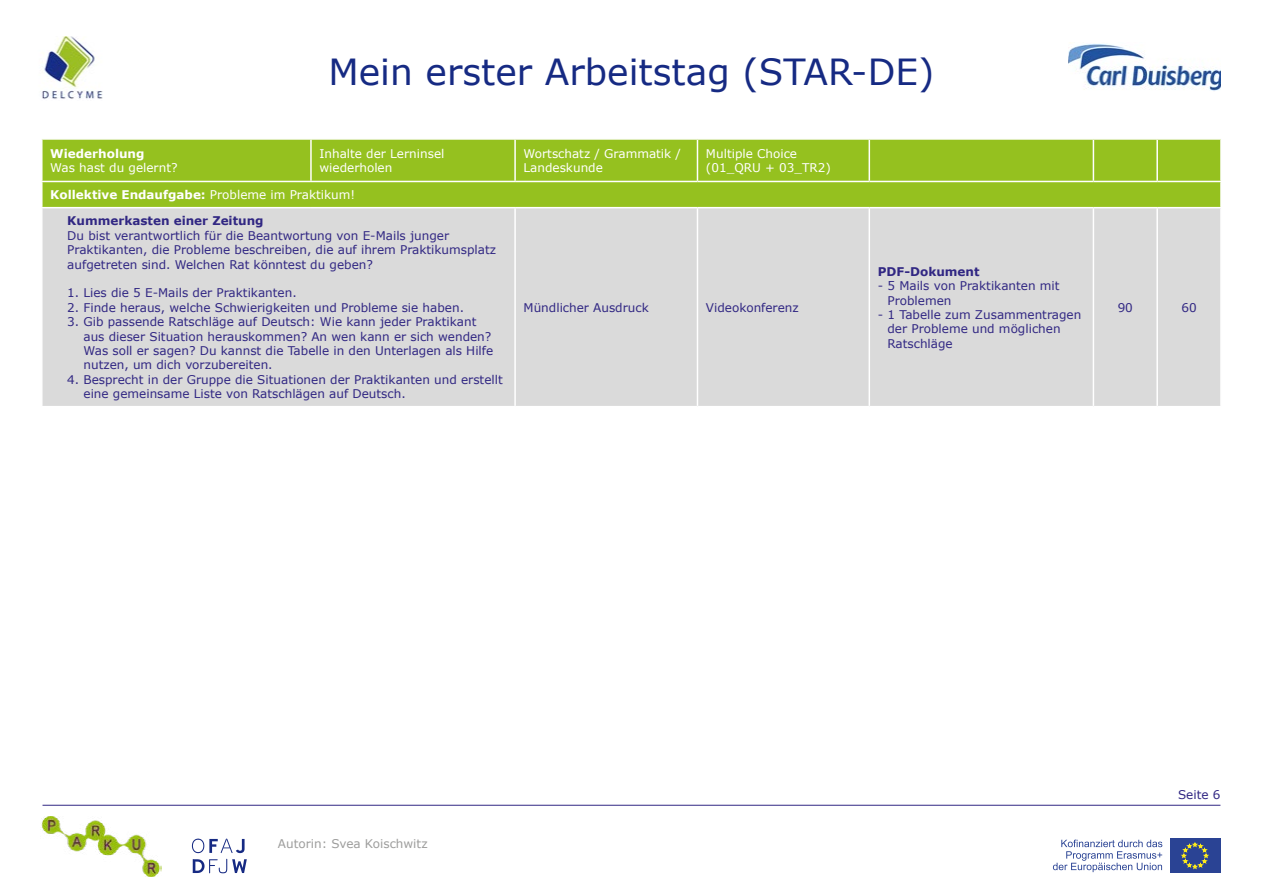
<style>
.page{position:relative;width:1263px;height:893px;background:#fff}
.page>*{position:absolute;margin:0;border:0;box-sizing:border-box;transform-origin:0 0}
.t1{font:36px "Verdana";color:#162a83}
.t2{font:12px/14.4px "Verdana";color:#312783}
.t3{font:12px/14.4px "Verdana";color:#fff}
.t4{font:700 12px "Verdana";color:#fff}
.t5{font:700 12px "Verdana";color:#312783}
.t6{font:12px "Verdana";color:#9d9d9c}
.s1{font-weight:400}
</style>
<div class="page">
<hr style="left:43px;top:805px;width:1177px;height:1px;background:#312783">
<img style="left:42px;top:36px;width:61px;height:63px">
<img style="left:41px;top:816px;width:121px;height:60px">
<img style="left:1069px;top:43px;width:151px;height:48px">
<svg style="left:193px;top:859px;width:54px;height:14px"></svg>
<svg style="left:192px;top:839px;width:53px;height:14px"></svg>
<div style="left:1169px;top:839px;width:51px;height:34px;background:#2a4394"></div>
<svg style="left:1181px;top:842px;width:27px;height:27px"></svg>
<svg style="left:1053px;top:840px;width:109px;height:32px"></svg>
<div style="left:43px;top:140px;width:1177px;height:67px;background:#95c11f"></div>
<div style="left:43px;top:208px;width:1177px;height:198px;background:#dadada"></div>
<hr style="left:310px;top:140px;width:2px;height:41px;background:#fff">
<hr style="left:514px;top:140px;width:2px;height:41px;background:#fff">
<hr style="left:514px;top:208px;width:2px;height:198px;background:#fff">
<hr style="left:697px;top:140px;width:1px;height:41px;background:#fff">
<hr style="left:868px;top:140px;width:2px;height:41px;background:#fff">
<hr style="left:1093px;top:140px;width:1px;height:41px;background:#fff">
<hr style="left:1156px;top:140px;width:2px;height:41px;background:#fff">
<hr style="left:41px;top:181px;width:270px;height:1px;background:#fff">
<hr style="left:311px;top:181px;width:204px;height:1px;background:#fff">
<hr style="left:515px;top:181px;width:182px;height:1px;background:#fff">
<hr style="left:697px;top:181px;width:172px;height:1px;background:#fff">
<hr style="left:869px;top:181px;width:224px;height:1px;background:#fff">
<hr style="left:1093px;top:181px;width:64px;height:1px;background:#fff">
<hr style="left:1157px;top:181px;width:65px;height:1px;background:#fff">
<hr style="left:697px;top:208px;width:1px;height:198px;background:#fff">
<hr style="left:868px;top:208px;width:2px;height:198px;background:#fff">
<hr style="left:1093px;top:208px;width:1px;height:198px;background:#fff">
<hr style="left:1156px;top:208px;width:2px;height:198px;background:#fff">
<p class="t4" style="left:50px;top:145px;width:96px">Wiederholung</p>
<p class="t3" style="left:50px;top:160px;width:129px">Was hast du gelernt?</p>
<h1 class="t1" style="left:328px;top:47px;width:607px">Mein erster Arbeitstag (STAR-DE)</h1>
<p class="t3" style="left:319px;top:146px;width:126px">Inhalte der Lerninsel wiederholen</p>
<p class="t3" style="left:524px;top:146px;width:159px">Wortschatz / Grammatik /<br>Landeskunde</p>
<p class="t3" style="left:706px;top:146px;width:93px">Multiple Choice</p>
<p class="t3" style="left:706px;top:160px;width:126px">(01_QRU + 03_TR2)</p>
<p class="t4" style="left:50px;top:186px;width:306px">Kollektive Endaufgabe: <span class="s1">Probleme im Praktikum!</span></p>
<p class="t5" style="left:67px;top:212px;width:198px">Kummerkasten einer Zeitung</p>
<p class="t2" style="left:67px;top:228px;width:430px">Du bist verantwortlich für die Beantwortung von E-Mails junger<br>Praktikanten, die Probleme beschreiben, die auf ihrem Praktikumsplatz aufgetreten sind. Welchen Rat könntest du geben?</p>
<p class="t2" style="left:67px;top:286px;width:231px">1. Lies die 5 E-Mails der Praktikanten.</p>
<p class="t2" style="left:67px;top:300px;width:398px">2. Finde heraus, welche Schwierigkeiten und Probleme sie haben.</p>
<p class="t2" style="left:84px;top:314px;width:411px;text-indent:-16px">3. Gib passende Ratschläge auf Deutsch: Wie kann jeder Praktikant aus dieser Situation herauskommen? An wen kann er sich wenden?<br>Was soll er sagen? Du kannst die Tabelle in den Unterlagen als Hilfe nutzen, um dich vorzubereiten.</p>
<p class="t2" style="left:84px;top:372px;width:421px;text-indent:-16px">4. Besprecht in der Gruppe die Situationen der Praktikanten und erstellt eine gemeinsame Liste von Ratschlägen auf Deutsch.</p>
<p class="t2" style="left:524px;top:300px;width:127px">Mündlicher Ausdruck</p>
<p class="t2" style="left:706px;top:300px;width:94px">Videokonferenz</p>
<p class="t5" style="left:878px;top:263px;width:103px">PDF-Dokument</p>
<p class="t2" style="left:887px;top:278px;width:174px;text-indent:-10px">- 5 Mails von Praktikanten mit<br>Problemen</p>
<p class="t2" style="left:887px;top:307px;width:195px;text-indent:-10px">- 1 Tabelle zum Zusammentragen der Probleme und möglichen<br>Ratschläge</p>
<p class="t2" style="left:1118px;top:300px;width:17px">90</p>
<p class="t2" style="left:1181px;top:300px;width:17px">60</p>
<p class="t6" style="left:278px;top:835px;width:151px">Autorin: Svea Koischwitz</p>
<p class="t2" style="left:1178px;top:787px;width:44px">Seite 6</p>
</div>
